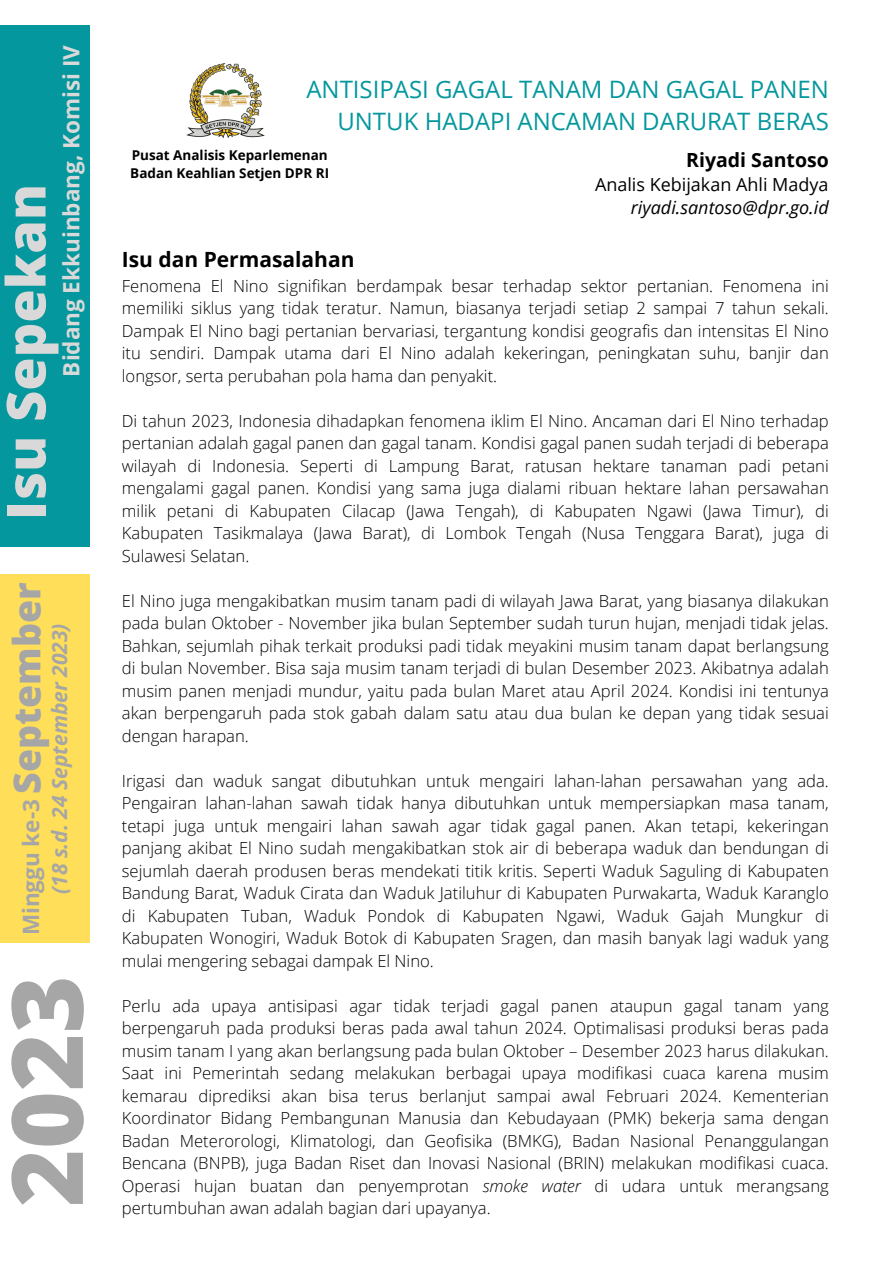
<style>
.page{position:relative;width:893px;height:1264px;background:#fff}
.page>*{position:absolute;margin:0;border:0;box-sizing:border-box;transform-origin:0 0}
.t1{font:800 98.7px "Open Sans";color:#a6a6a6}
.t2{font:800 54px "Open Sans";color:#d9d9d9}
.t3{font:800 37.5px "Open Sans";color:#a6a6a6}
.t4{font:24px "Open Sans";color:#04979d}
.t5{font:700 22.5px "Open Sans";color:#d9d9d9}
.t6{font:700 22.5px "Open Sans";color:#a6a6a6}
.t7{font:italic 700 21px "Open Sans";color:#a6a6a6}
.t8{font:700 21px "Open Sans";color:#000}
.t9{font:700 19.5px "Open Sans";color:#000}
.t10{font:18px "Open Sans";color:#000}
.t11{font:italic 18px "Open Sans";color:#000}
.t12{font:300 16.65px/22.5px "Open Sans";color:#000;text-align:justify}
.t13{font:700 13.5px "Open Sans";color:#000}
.s1{font-style:italic}
</style>
<div class="page">
<div style="left:0;top:25px;width:89px;height:521px;background:#04979d"></div>
<div style="left:0;top:574px;width:89px;height:369px;background:#ffde59"></div>
<img style="left:186px;top:63px;width:79px;height:75px">
<p class="t5" style="left:55px;top:376px;width:333px;rotate:-90deg">Bidang Ekkuinbang, Komisi IV</p>
<p class="t2" style="left:-12px;top:519px;width:337px;rotate:-90deg">Isu Sepekan</p>
<p class="t3" style="left:0;top:793px;width:213px;rotate:-90deg">September</p>
<p class="t7" style="left:45px;top:894px;width:273px;rotate:-90deg">(18 s.d. 24 September 2023)</p>
<p class="t6" style="left:15px;top:935px;width:137px;rotate:-90deg">Minggu ke-3</p>
<p class="t1" style="left:-23px;top:1206px;width:233px;rotate:-90deg">2023</p>
<p class="t4" style="left:306px;top:72px;width:524px">ANTISIPASI GAGAL TANAM DAN GAGAL PANEN</p>
<p class="t4" style="left:337px;top:105px;width:493px">UNTUK HADAPI ANCAMAN DARURAT BERAS</p>
<p class="t13" style="left:132px;top:145px;width:197px">Pusat Analisis Keparlemenan</p>
<p class="t13" style="left:130px;top:163px;width:200px">Badan Keahlian Setjen DPR RI</p>
<p class="t8" style="left:122px;top:244px;width:234px">Isu dan Permasalahan</p>
<p class="t9" style="left:686px;top:147px;width:144px">Riyadi Santoso</p>
<p class="t10" style="left:595px;top:172px;width:235px">Analis Kebijakan Ahli Madya</p>
<p class="t11" style="left:630px;top:194px;width:199px">riyadi.santoso@dpr.go.id</p>
<p class="t12" style="left:122px;top:274px;width:708px">Fenomena El Nino signifikan berdampak besar terhadap sektor pertanian. Fenomena ini memiliki siklus yang tidak teratur. Namun, biasanya terjadi setiap 2 sampai 7 tahun sekali.<br>Dampak El Nino bagi pertanian bervariasi, tergantung kondisi geografis dan intensitas El Nino itu sendiri. Dampak utama dari El Nino adalah kekeringan, peningkatan suhu, banjir dan longsor, serta perubahan pola hama dan penyakit.</p>
<p class="t12" style="left:122px;top:409px;width:708px">Di tahun 2023, Indonesia dihadapkan fenomena iklim El Nino. Ancaman dari El Nino terhadap pertanian adalah gagal panen dan gagal tanam. Kondisi gagal panen sudah terjadi di beberapa wilayah di Indonesia. Seperti di Lampung Barat, ratusan hektare tanaman padi petani mengalami gagal panen. Kondisi yang sama juga dialami ribuan hektare lahan persawahan milik petani di Kabupaten Cilacap (Jawa Tengah), di Kabupaten Ngawi (Jawa Timur), di Kabupaten Tasikmalaya (Jawa Barat), di Lombok Tengah (Nusa Tenggara Barat), juga di Sulawesi Selatan.</p>
<p class="t12" style="left:122px;top:589px;width:708px">El Nino juga mengakibatkan musim tanam padi di wilayah Jawa Barat, yang biasanya dilakukan pada bulan Oktober - November jika bulan September sudah turun hujan, menjadi tidak jelas.<br>Bahkan, sejumlah pihak terkait produksi padi tidak meyakini musim tanam dapat berlangsung di bulan November. Bisa saja musim tanam terjadi di bulan Desember 2023. Akibatnya adalah musim panen menjadi mundur, yaitu pada bulan Maret atau April 2024. Kondisi ini tentunya akan berpengaruh pada stok gabah dalam satu atau dua bulan ke depan yang tidak sesuai dengan harapan.</p>
<p class="t12" style="left:122px;top:769px;width:708px">Irigasi dan waduk sangat dibutuhkan untuk mengairi lahan-lahan persawahan yang ada.<br>Pengairan lahan-lahan sawah tidak hanya dibutuhkan untuk mempersiapkan masa tanam, tetapi juga untuk mengairi lahan sawah agar tidak gagal panen. Akan tetapi, kekeringan panjang akibat El Nino sudah mengakibatkan stok air di beberapa waduk dan bendungan di sejumlah daerah produsen beras mendekati titik kritis. Seperti Waduk Saguling di Kabupaten Bandung Barat, Waduk Cirata dan Waduk Jatiluhur di Kabupaten Purwakarta, Waduk Karanglo di Kabupaten Tuban, Waduk Pondok di Kabupaten Ngawi, Waduk Gajah Mungkur di Kabupaten Wonogiri, Waduk Botok di Kabupaten Sragen, dan masih banyak lagi waduk yang mulai mengering sebagai dampak El Nino.</p>
<p class="t12" style="left:122px;top:993px;width:708px">Perlu ada upaya antisipasi agar tidak terjadi gagal panen ataupun gagal tanam yang berpengaruh pada produksi beras pada awal tahun 2024. Optimalisasi produksi beras pada musim tanam I yang akan berlangsung pada bulan Oktober – Desember 2023 harus dilakukan.<br>Saat ini Pemerintah sedang melakukan berbagai upaya modifikasi cuaca karena musim kemarau diprediksi akan bisa terus berlanjut sampai awal Februari 2024. Kementerian Koordinator Bidang Pembangunan Manusia dan Kebudayaan (PMK) bekerja sama dengan Badan Meterorologi, Klimatologi, dan Geofisika (BMKG), Badan Nasional Penanggulangan Bencana (BNPB), juga Badan Riset dan Inovasi Nasional (BRIN) melakukan modifikasi cuaca.<br>Operasi hujan buatan dan penyemprotan <span class="s1">smoke water</span> di udara untuk merangsang</p>
<p class="t12" style="left:122px;top:1196px;width:370px">pertumbuhan awan adalah bagian dari upayanya.</p>
</div>
